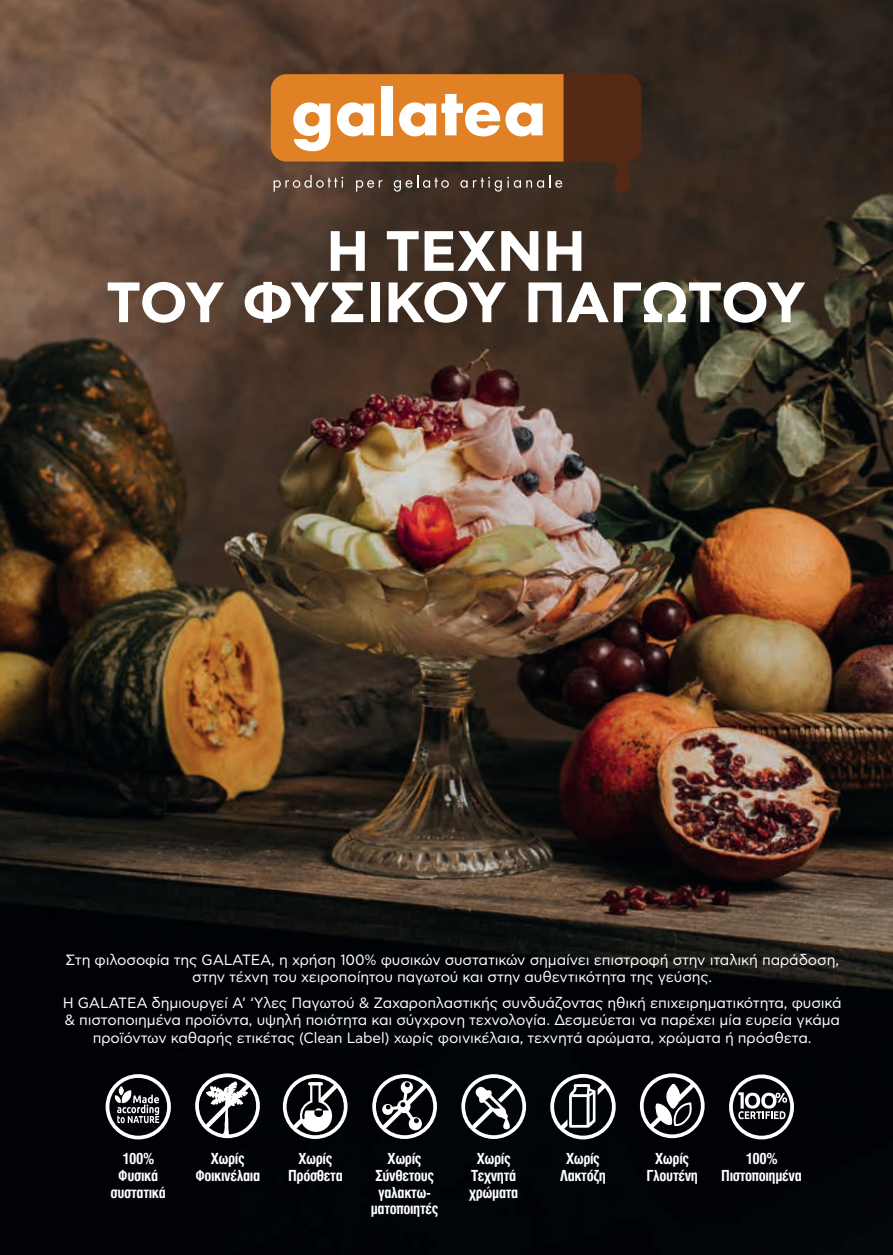
<style>
.page{position:relative;width:893px;height:1255px;background:#fff}
.page>*{position:absolute;margin:0;border:0;box-sizing:border-box;transform-origin:0 0}
.t1{font:700 56.7px/51.3px "CF Asty Pro";letter-spacing:-.02em;color:#fff;text-align:center}
.t2{font:15.15px/16.8px "UB Helvetica Cond Bold";letter-spacing:-.025em;color:#fff;text-align:center}
.t3{font:14.85px/17.5px "CF Asty Pro";letter-spacing:-.01em;color:#fff;text-align:center}
</style>
<div class="page">
<img style="left:0;top:0;width:893px;height:1254px">
<svg style="left:271px;top:74px;width:370px;height:127px;background:#a16e42"></svg>
<svg style="left:729px;top:1074px;width:65px;height:65px"></svg>
<svg style="left:106px;top:1074px;width:65px;height:65px"></svg>
<svg style="left:640px;top:1073px;width:65px;height:65px"></svg>
<svg style="left:283px;top:1074px;width:65px;height:64px"></svg>
<svg style="left:195px;top:1073px;width:65px;height:65px"></svg>
<svg style="left:372px;top:1074px;width:65px;height:64px"></svg>
<svg style="left:461px;top:1074px;width:65px;height:64px"></svg>
<svg style="left:550px;top:1073px;width:66px;height:66px"></svg>
<h1 class="t1" style="left:106px;top:227px;width:701px">Η ΤΕΧΝΗ<br>ΤΟΥ ΦΥΣΙΚΟΥ ΠΑΓΩΤΟΥ</h1>
<p class="t3" style="left:65px;top:951px;width:775px">Στη φιλοσοφία της GALATEA, η χρήση 100% φυσικών συστατικών σημαίνει επιστροφή στην ιταλική παράδοση, στην τέχνη του χειροποίητου παγωτού και στην αυθεντικότητα της γεύσης.</p>
<p class="t3" style="left:63px;top:993px;width:780px">Η GALATEA δημιουργεί Α’ ‘Υλες Παγωτού &amp; Ζαχαροπλαστικής συνδυάζοντας ηθική επιχειρηματικότητα, φυσικά &amp; πιστοποιημένα προϊόντα, υψηλή ποιότητα και σύγχρονη τεχνολογία. Δεσμεύεται να παρέχει μία ευρεία γκάμα προϊόντων καθαρής ετικέτας (Clean Label) χωρίς φοινικέλαια, τεχνητά αρώματα, χρώματα ή πρόσθετα.</p>
<p class="t2" style="left:111px;top:1150px;width:57px">100%<br>Φυσικά συστατικά</p>
<p class="t2" style="left:195px;top:1150px;width:66px">Χωρίς<br>Φοικινέλαια</p>
<p class="t2" style="left:288px;top:1150px;width:56px">Χωρίς<br>Πρόσθετα</p>
<p class="t2" style="left:371px;top:1150px;width:69px">Χωρίς<br>Σύνθετους γαλακτω&shy;ματοποιητές</p>
<p class="t2" style="left:469px;top:1150px;width:51px">Χωρίς<br>Τεχνητά χρώματα</p>
<p class="t2" style="left:560px;top:1150px;width:47px">Χωρίς<br>Λακτόζη</p>
<p class="t2" style="left:646px;top:1150px;width:53px">Χωρίς<br>Γλουτένη</p>
<p class="t2" style="left:721px;top:1150px;width:82px">100%<br>Πιστοποιημένα</p>
</div>
